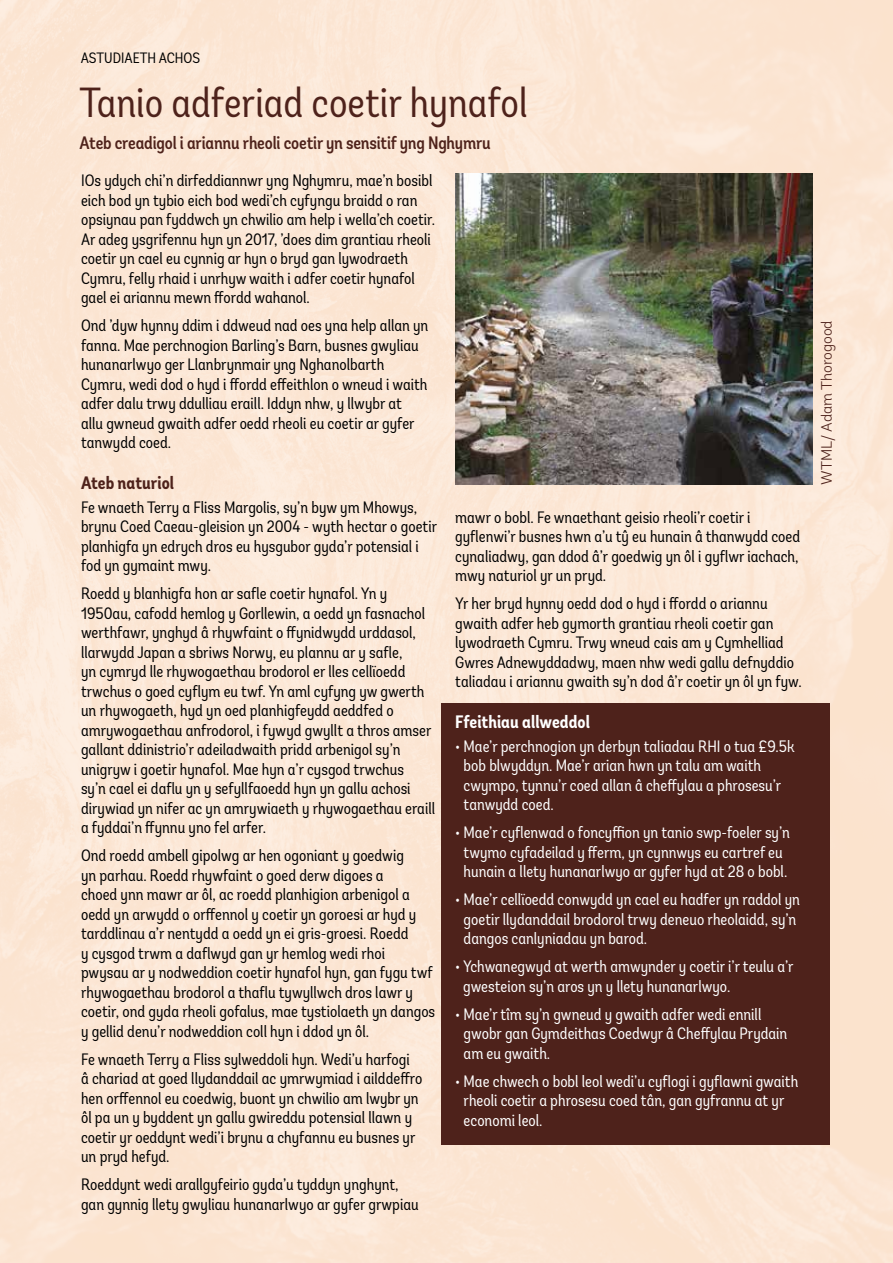
<style>
.page{position:relative;width:893px;height:1263px;background:#fce6d5}
.page>*{position:absolute;margin:0;border:0;box-sizing:border-box;transform-origin:0 0}
.t1{font:condensed 42px "Andes";color:#4e221b}
.t2{font:500 condensed 18px "Andes";letter-spacing:-.01em;color:#4e221b}
.t3{font:700 condensed 18px "Andes";color:#fff}
.t4{font:700 condensed 18px "Andes";color:#4e221b}
.t5{font:condensed 16.5px/19.5px "Andes";color:#000}
.t6{font:condensed 16.5px/19.5px "Andes";color:#fff}
.t7{font:300 15px "Andes";color:#4e221b}
.t8{font:condensed 15px "Andes";color:#000}
</style>
<div class="page">
<div style="left:442px;top:704px;width:388px;height:441px;background:#4e221b"></div>
<img style="left:455px;top:174px;width:357px;height:311px">
<p class="t8" style="left:81px;top:49px;width:121px">ASTUDIAETH ACHOS</p>
<h1 class="t1" style="left:80px;top:77px;width:450px">Tanio adferiad coetir hynafol</h1>
<p class="t2" style="left:80px;top:132px;width:413px">Ateb creadigol i ariannu rheoli coetir yn sensitif yng Nghymru</p>
<p class="t5" style="left:81px;top:171px;width:356px">IOs ydych chi’n dirfeddiannwr yng Nghymru, mae’n bosibl eich bod yn tybio eich bod wedi’ch cyfyngu braidd o ran opsiynau pan fyddwch yn chwilio am help i wella’ch coetir.<br>Ar adeg ysgrifennu hyn yn 2017, ’does dim grantiau rheoli coetir yn cael eu cynnig ar hyn o bryd gan lywodraeth Cymru, felly rhaid i unrhyw waith i adfer coetir hynafol gael ei ariannu mewn ffordd wahanol.</p>
<p class="t5" style="left:81px;top:316px;width:349px">Ond ’dyw hynny ddim i ddweud nad oes yna help allan yn fanna. Mae perchnogion Barling’s Barn, busnes gwyliau hunanarlwyo ger Llanbrynmair yng Nghanolbarth Cymru, wedi dod o hyd i ffordd effeithlon o wneud i waith adfer dalu trwy ddulliau eraill. Iddyn nhw, y llwybr at<br>allu gwneud gwaith adfer oedd rheoli eu coetir ar gyfer tanwydd coed.</p>
<p class="t4" style="left:81px;top:471px;width:95px">Ateb naturiol</p>
<p class="t5" style="left:81px;top:497px;width:358px">Fe wnaeth Terry a Fliss Margolis, sy’n byw ym Mhowys, brynu Coed Caeau-gleision yn 2004 - wyth hectar o goetir planhigfa yn edrych dros eu hysgubor gyda’r potensial i fod yn gymaint mwy.</p>
<p class="t5" style="left:81px;top:584px;width:356px">Roedd y blanhigfa hon ar safle coetir hynafol. Yn y 1950au, cafodd hemlog y Gorllewin, a oedd yn fasnachol werthfawr, ynghyd â rhywfaint o ffynidwydd urddasol, llarwydd Japan a sbriws Norwy, eu plannu ar y safle,<br>yn cymryd lle rhywogaethau brodorol er lles cellïoedd trwchus o goed cyflym eu twf. Yn aml cyfyng yw gwerth un rhywogaeth, hyd yn oed planhigfeydd aeddfed o amrywogaethau anfrodorol, i fywyd gwyllt a thros amser gallant ddinistrio’r adeiladwaith pridd arbenigol sy’n unigryw i goetir hynafol. Mae hyn a’r cysgod trwchus<br>sy’n cael ei daflu yn y sefyllfaoedd hyn yn gallu achosi dirywiad yn nifer ac yn amrywiaeth y rhywogaethau eraill a fyddai’n ffynnu yno fel arfer.</p>
<p class="t5" style="left:81px;top:846px;width:356px">Ond roedd ambell gipolwg ar hen ogoniant y goedwig<br>yn parhau. Roedd rhywfaint o goed derw digoes a<br>choed ynn mawr ar ôl, ac roedd planhigion arbenigol a oedd yn arwydd o orffennol y coetir yn goroesi ar hyd y tarddlinau a’r nentydd a oedd yn ei gris-groesi. Roedd<br>y cysgod trwm a daflwyd gan yr hemlog wedi rhoi pwysau ar y nodweddion coetir hynafol hyn, gan fygu twf rhywogaethau brodorol a thaflu tywyllwch dros lawr y coetir, ond gyda rheoli gofalus, mae tystiolaeth yn dangos y gellid denu’r nodweddion coll hyn i ddod yn ôl.</p>
<p class="t5" style="left:81px;top:1049px;width:343px">Fe wnaeth Terry a Fliss sylweddoli hyn. Wedi’u harfogi<br>â chariad at goed llydanddail ac ymrwymiad i ailddeffro hen orffennol eu coedwig, buont yn chwilio am lwybr yn ôl pa un y byddent yn gallu gwireddu potensial llawn y coetir yr oeddynt wedi’i brynu a chyfannu eu busnes yr un pryd hefyd.</p>
<p class="t5" style="left:81px;top:1175px;width:339px">Roeddynt wedi arallgyfeirio gyda’u tyddyn ynghynt, gan gynnig llety gwyliau hunanarlwyo ar gyfer grwpiau</p>
<p class="t5" style="left:455px;top:507px;width:346px">mawr o bobl. Fe wnaethant geisio rheoli’r coetir i gyflenwi’r busnes hwn a’u tŷ eu hunain â thanwydd coed cynaliadwy, gan ddod â’r goedwig yn ôl i gyflwr iachach, mwy naturiol yr un pryd.</p>
<p class="t5" style="left:455px;top:594px;width:348px">Yr her bryd hynny oedd dod o hyd i ffordd o ariannu gwaith adfer heb gymorth grantiau rheoli coetir gan lywodraeth Cymru. Trwy wneud cais am y Cymhelliad Gwres Adnewyddadwy, maen nhw wedi gallu defnyddio taliadau i ariannu gwaith sy’n dod â’r coetir yn ôl yn fyw.</p>
<p class="t3" style="left:455px;top:710px;width:136px">Ffeithiau allweddol</p>
<p class="t6" style="left:464px;top:736px;width:333px;text-indent:-8px">• Mae’r perchnogion yn derbyn taliadau RHI o tua £9.5k bob blwyddyn. Mae’r arian hwn yn talu am waith cwympo, tynnu’r coed allan â cheffylau a phrosesu’r tanwydd coed.</p>
<p class="t6" style="left:455px;top:823px;width:336px;text-align:center">• Mae’r cyflenwad o foncyffion yn tanio swp-foeler sy’n twymo cyfadeilad y fferm, yn cynnwys eu cartref eu hunain a llety hunanarlwyo ar gyfer hyd at 28 o bobl.</p>
<p class="t6" style="left:464px;top:890px;width:338px;text-indent:-8px">• Mae’r cellïoedd conwydd yn cael eu hadfer yn raddol yn goetir llydanddail brodorol trwy deneuo rheolaidd, sy’n dangos canlyniadau yn barod.</p>
<p class="t6" style="left:463px;top:957px;width:332px;text-indent:-8px">• Ychwanegwyd at werth amwynder y coetir i’r teulu a’r gwesteion sy’n aros yn y llety hunanarlwyo.</p>
<p class="t6" style="left:464px;top:1004px;width:325px;text-indent:-8px">• Mae’r tîm sy’n gwneud y gwaith adfer wedi ennill gwobr gan Gymdeithas Coedwyr â Cheffylau Prydain am eu gwaith.</p>
<p class="t6" style="left:464px;top:1071px;width:336px;text-indent:-8px">• Mae chwech o bobl leol wedi’u cyflogi i gyflawni gwaith rheoli coetir a phrosesu coed tân, gan gyfrannu at yr economi leol.</p>
<p class="t7" style="left:818px;top:485px;width:166px;rotate:-90deg">WTML/ Adam Thorogood</p>
</div>
